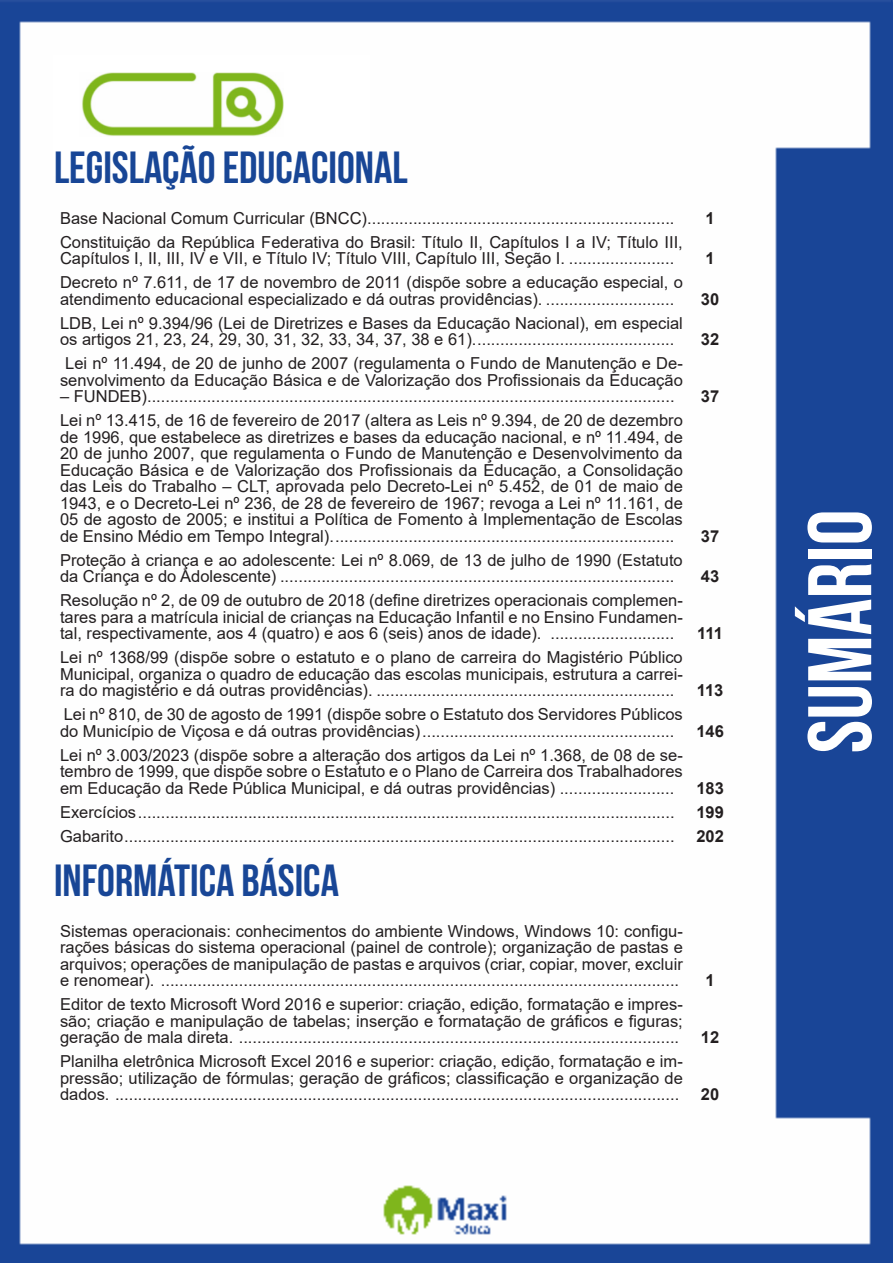
<style>
.page{position:relative;width:893px;height:1263px;background:#fff}
.page>*{position:absolute;margin:0;border:0;box-sizing:border-box;transform-origin:0 0}
.t1{font:700 90px "Bebas Neue";color:#fff}
.t2{font:700 45px "Bebas Neue";color:#184696}
.ALTERNATIVAS{font:16.5px/16.5px "Arial";color:#231f20;text-align:justify}
.INDICE{font:700 16.5px "Arial";color:#231f20}
</style>
<div class="page">
<img style="left:0;top:0;width:893px;height:1263px">
<div style="left:53px;top:55px;width:317px;height:121px;background:#fff"></div>
<img style="left:82px;top:72px;width:201px;height:64px">
<p class="t2" style="left:54px;top:142px;width:355px">LEGISLAÇÃO EDUCACIONAL</p>
<p class="ALTERNATIVAS" style="left:60px;top:209px;width:616px">Base Nacional Comum Curricular (BNCC)...................................................................</p>
<p class="INDICE" style="left:705px;top:206px;width:11px">1</p>
<p class="ALTERNATIVAS" style="left:60px;top:233px;width:624px">Constituição da República Federativa do Brasil: Título II, Capítulos I a IV; Título III,<br>Capítulos I, II, III, IV e VII, e Título IV; Título VIII, Capítulo III, Seção I. .......................</p>
<p class="INDICE" style="left:705px;top:247px;width:11px">1</p>
<p class="ALTERNATIVAS" style="left:60px;top:274px;width:624px">Decreto nº 7.611, de 17 de novembro de 2011 (dispõe sobre a educação especial, o atendimento educacional especializado e dá outras providências). ............................</p>
<p class="ALTERNATIVAS" style="left:60px;top:314px;width:624px">LDB, Lei nº 9.394/96 (Lei de Diretrizes e Bases da Educação Nacional), em especial os artigos 21, 23, 24, 29, 30, 31, 32, 33, 34, 37, 38 e 61)............................................</p>
<p class="INDICE" style="left:701px;top:287px;width:20px">30</p>
<p class="INDICE" style="left:701px;top:328px;width:20px">32</p>
<p class="ALTERNATIVAS" style="left:60px;top:355px;width:624px;text-align:center">Lei nº 11.494, de 20 de junho de 2007 (regulamenta o Fundo de Manutenção e De&shy;senvolvimento da Educação Básica e de Valorização dos Profissionais da Educação</p>
<p class="ALTERNATIVAS" style="left:60px;top:388px;width:616px">– FUNDEB)...................................................................................................................</p>
<p class="INDICE" style="left:701px;top:385px;width:20px">37</p>
<p class="ALTERNATIVAS" style="left:60px;top:412px;width:624px">Lei nº 13.415, de 16 de fevereiro de 2017 (altera as Leis nº 9.394, de 20 de dezembro de 1996, que estabelece as diretrizes e bases da educação nacional, e nº 11.494, de 20 de junho 2007, que regulamenta o Fundo de Manutenção e Desenvolvimento da Educação Básica e de Valorização dos Profissionais da Educação, a Consolidação das Leis do Trabalho – CLT, aprovada pelo Decreto-Lei nº 5.452, de 01 de maio de 1943, e o Decreto-Lei nº 236, de 28 de fevereiro de 1967; revoga a Lei nº 11.161, de 05 de agosto de 2005; e institui a Política de Fomento à Implementação de Escolas de Ensino Médio em Tempo Integral)...........................................................................</p>
<p class="INDICE" style="left:701px;top:524px;width:20px">37</p>
<p class="ALTERNATIVAS" style="left:60px;top:552px;width:624px">Proteção à criança e ao adolescente: Lei nº 8.069, de 13 de julho de 1990 (Estatuto da Criança e do Adolescente) ......................................................................................</p>
<p class="ALTERNATIVAS" style="left:60px;top:592px;width:624px">Resolução nº 2, de 09 de outubro de 2018 (define diretrizes operacionais complemen&shy;tares para a matrícula inicial de crianças na Educação Infantil e no Ensino Fundamen&shy;tal, respectivamente, aos 4 (quatro) e aos 6 (seis) anos de idade). ...........................</p>
<p class="ALTERNATIVAS" style="left:60px;top:649px;width:624px">Lei nº 1368/99 (dispõe sobre o estatuto e o plano de carreira do Magistério Público Municipal, organiza o quadro de educação das escolas municipais, estrutura a carrei&shy;ra do magistério e dá outras providências). .................................................................</p>
<p class="ALTERNATIVAS" style="left:60px;top:706px;width:624px">Lei nº 810, de 30 de agosto de 1991 (dispõe sobre o Estatuto dos Servidores Públicos do Município de Viçosa e dá outras providências).......................................................</p>
<p class="ALTERNATIVAS" style="left:60px;top:747px;width:624px">Lei nº 3.003/2023 (dispõe sobre a alteração dos artigos da Lei nº 1.368, de 08 de se&shy;tembro de 1999, que dispõe sobre o Estatuto e o Plano de Carreira dos Trabalhadores em Educação da Rede Pública Municipal, e dá outras providências) .........................</p>
<p class="INDICE" style="left:701px;top:565px;width:20px">43</p>
<p class="INDICE" style="left:697px;top:622px;width:27px">111</p>
<p class="INDICE" style="left:697px;top:679px;width:28px">113</p>
<p class="INDICE" style="left:696px;top:719px;width:29px">146</p>
<p class="INDICE" style="left:696px;top:776px;width:29px">183</p>
<p class="ALTERNATIVAS" style="left:60px;top:804px;width:616px">Exercícios.....................................................................................................................</p>
<p class="INDICE" style="left:696px;top:800px;width:29px">199</p>
<p class="ALTERNATIVAS" style="left:60px;top:828px;width:616px">Gabarito........................................................................................................................</p>
<p class="INDICE" style="left:696px;top:824px;width:29px">202</p>
<p class="t2" style="left:54px;top:856px;width:286px">INFORMÁTICA BÁSICA</p>
<p class="ALTERNATIVAS" style="left:60px;top:923px;width:624px">Sistemas operacionais: conhecimentos do ambiente Windows, Windows 10: configu&shy;rações básicas do sistema operacional (painel de controle); organização de pastas e arquivos; operações de manipulação de pastas e arquivos (criar, copiar, mover, excluir e renomear). .................................................................................................................</p>
<p class="INDICE" style="left:705px;top:969px;width:11px">1</p>
<p class="ALTERNATIVAS" style="left:60px;top:996px;width:624px">Editor de texto Microsoft Word 2016 e superior: criação, edição, formatação e impres&shy;são; criação e manipulação de tabelas; inserção e formatação de gráficos e figuras; geração de mala direta. ................................................................................................</p>
<p class="ALTERNATIVAS" style="left:60px;top:1053px;width:624px">Planilha eletrônica Microsoft Excel 2016 e superior: criação, edição, formatação e im&shy;pressão; utilização de fórmulas; geração de gráficos; classificação e organização de dados. ...........................................................................................................................</p>
<p class="INDICE" style="left:701px;top:1026px;width:20px">12</p>
<p class="INDICE" style="left:701px;top:1083px;width:20px">20</p>
<h1 class="t1" style="left:791px;top:753px;width:245px;rotate:-90deg">SUMÁRIO</h1>
</div>
